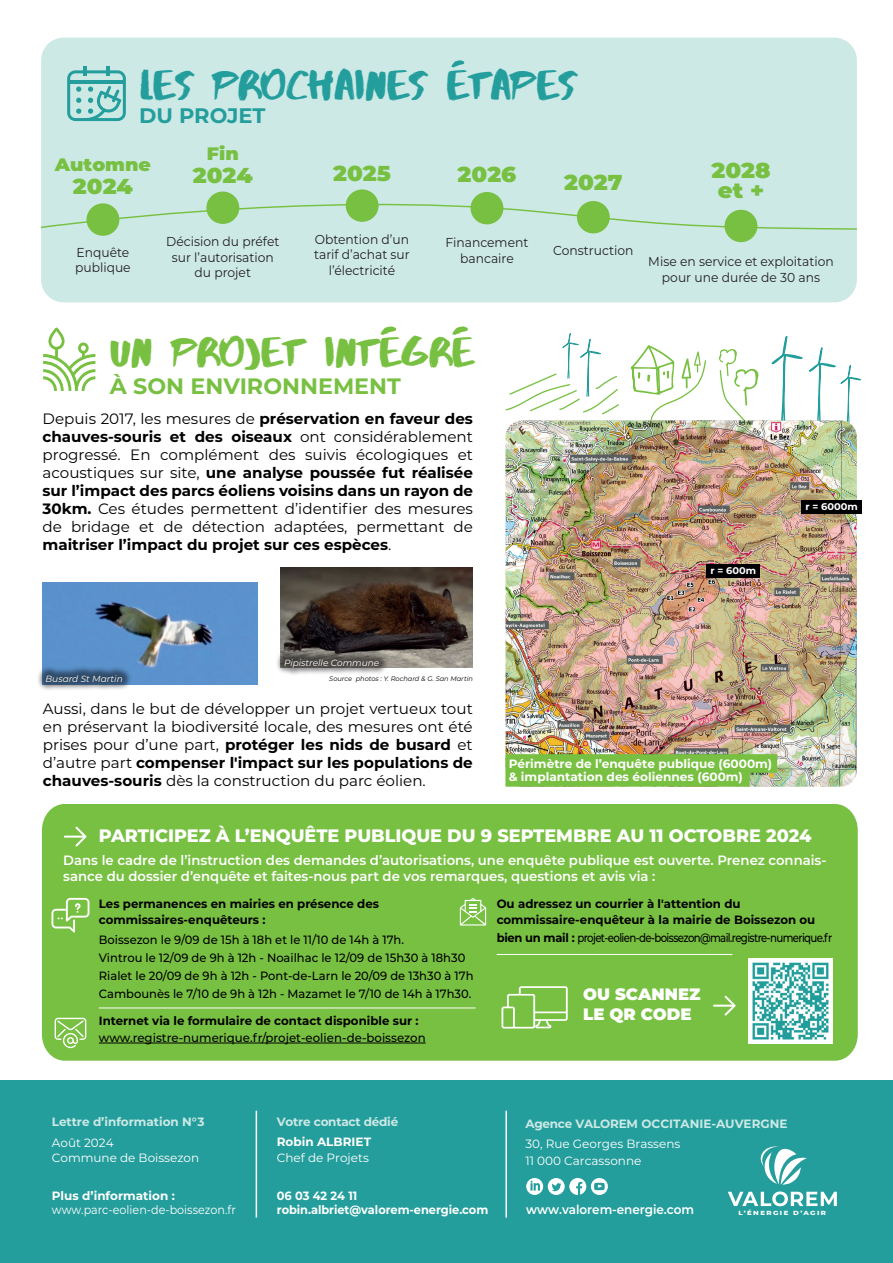
<style>
.page{position:relative;width:893px;height:1263px;background:#fff}
.page>*{position:absolute;margin:0;border:0;box-sizing:border-box;transform-origin:0 0}
.t1{font:42px "Abys";color:#249e9c}
.t2{font:42px "Abys";color:#78c042}
.t3{font:700 22.2px "Montserrat";color:#78c042}
.t4{font:900 21.6px/20.1px "Montserrat";color:#78c042;scale:1.06 1}
.t5{font:700 21px "Montserrat";color:#249e9c}
.t6{font:800 18px "Montserrat";color:#fff}
.t7{font:900 18px "Montserrat";color:#78c042;scale:1.06 1}
.t8{font:900 16.5px/19.8px "Montserrat";color:#fff}
.t9{font:15px/18px "Montserrat";color:#000001;text-align:justify}
.t10{font:600 13.5px/16.5px "Montserrat";color:#fff}
.t11{font:12.9px/15.6px "Montserrat";color:#231f20;text-align:center;scale:.95 1}
.t12{font:600 12.6px "Montserrat";letter-spacing:-.005em;color:#fff;scale:.95 1}
.t13{font:500 12px/18px "Montserrat";color:#000001;scale:.96 1}
.t14{font:700 12px/16.5px "Montserrat";color:#000001}
.t15{font:700 12px/13.5px "Montserrat";color:#fff}
.t16{font:12px/14.4px "Montserrat";color:#fff}
.t17{font:700 12px "Montserrat";letter-spacing:-.005em;color:#cce9e6}
.t18{font:500 12px "Montserrat";letter-spacing:-.06em;color:#000001;scale:.85 1}
.t19{font:500 12px "Montserrat";color:#000001}
.t20{font:700 12px/14.4px "Montserrat";color:#fff;scale:.95 1}
.t21{font:12px "Montserrat";color:#fff;scale:.93 1}
.t22{font:700 9.75px "Montserrat";color:#fff}
.t23{font:italic 9px "Montserrat";color:#fff}
.t24{font:italic 6.6px "Montserrat";color:#000001}
.t25{font:800 6px "Montserrat";letter-spacing:.2em;color:#fff;scale:1.18 1}
.s1{font-weight:700}
</style>
<div class="page">
<svg style="left:771px;top:336px;width:90px;height:84px"></svg>
<svg style="left:631px;top:345px;width:76px;height:75px"></svg>
<svg style="left:505px;top:333px;width:114px;height:82px"></svg>
<svg style="left:719px;top:349px;width:39px;height:71px"></svg>
<div style="left:42px;top:804px;width:816px;height:257px;background:#78c042"></div>
<svg style="left:43px;top:327px;width:52px;height:64px"></svg>
<svg style="left:380px;top:326px;width:16px;height:9px"></svg>
<svg style="left:452px;top:326px;width:16px;height:9px"></svg>
<div style="left:0;top:1081px;width:893px;height:182px;background:#249e9c"></div>
<svg style="left:728px;top:1191px;width:109px;height:15px"></svg>
<svg style="left:760px;top:1146px;width:47px;height:39px"></svg>
<svg style="left:501px;top:986px;width:67px;height:42px;background:#92cc66"></svg>
<svg style="left:64px;top:826px;width:23px;height:21px"></svg>
<div style="left:41px;top:38px;width:816px;height:264px;background:#cce9e6;border-radius:22px"></div>
<svg style="left:41px;top:190px;width:816px;height:40px"></svg>
<div style="left:86px;top:203px;width:33px;height:33px;background:#78c042;border-radius:50%"></div>
<div style="left:206px;top:192px;width:33px;height:32px;background:#78c042;border-radius:50%"></div>
<div style="left:346px;top:189px;width:33px;height:33px;background:#78c042;border-radius:50%"></div>
<div style="left:470px;top:192px;width:33px;height:32px;background:#78c042;border-radius:50%"></div>
<div style="left:724px;top:210px;width:33px;height:32px;background:#78c042;border-radius:50%"></div>
<div style="left:577px;top:201px;width:33px;height:32px;background:#78c042;border-radius:50%"></div>
<svg style="left:451px;top:60px;width:13px;height:7px"></svg>
<svg style="left:67px;top:67px;width:59px;height:54px"></svg>
<img style="left:43px;top:582px;width:215px;height:102px">
<img style="left:280px;top:568px;width:192px;height:100px">
<img style="left:38px;top:663px;width:96px;height:22px">
<img style="left:39px;top:668px;width:90px;height:22px">
<img style="left:277px;top:647px;width:113px;height:21px">
<img style="left:278px;top:651px;width:108px;height:24px">
<hr style="left:256px;top:1111px;width:1px;height:106px;background:#fff">
<hr style="left:505px;top:1111px;width:2px;height:106px;background:#fff">
<img style="left:505px;top:420px;width:352px;height:367px">
<svg style="left:505px;top:754px;width:272px;height:33px;background:#7cbf47"></svg>
<div style="left:801px;top:500px;width:61px;height:13px;background:#000003"></div>
<div style="left:706px;top:564px;width:54px;height:14px;background:#000003"></div>
<hr style="left:99px;top:1043px;width:327px;height:1px;background:#000001">
<img style="left:748px;top:959px;width:85px;height:84px">
<svg style="left:460px;top:898px;width:26px;height:27px"></svg>
<svg style="left:55px;top:1018px;width:31px;height:30px"></svg>
<svg style="left:51px;top:898px;width:38px;height:34px"></svg>
<hr style="left:99px;top:1007px;width:377px;height:1px;background:#fff">
<svg style="left:526px;top:1178px;width:82px;height:17px"></svg>
<svg style="left:713px;top:996px;width:23px;height:20px"></svg>
<hr style="left:497px;top:954px;width:235px;height:1px;background:#fff">
<h1 class="t1" style="left:139px;top:60px;width:439px">LES PROCHAINES ETAPES</h1>
<h3 class="t5" style="left:139px;top:101px;width:128px">DU PROJET</h3>
<p class="t7" style="left:55px;top:151px;width:92px">Automne</p>
<h3 class="t4" style="left:73px;top:174px;width:58px">2024</h3>
<p class="t7" style="left:207px;top:140px;width:32px">Fin</p>
<h3 class="t4" style="left:193px;top:164px;width:58px">2024</h3>
<h3 class="t4" style="left:333px;top:162px;width:56px">2025</h3>
<h3 class="t4" style="left:458px;top:163px;width:57px">2026</h3>
<h3 class="t4" style="left:564px;top:171px;width:57px">2027</h3>
<h3 class="t4" style="left:711px;top:159px;width:57px">2028 et +</h3>
<p class="t11" style="left:75px;top:244px;width:60px;text-align:left">Enquête publique</p>
<p class="t11" style="left:166px;top:233px;width:121px">Décision du préfet sur l’autorisation du projet</p>
<p class="t11" style="left:314px;top:231px;width:102px">Obtention d’un tarif d’achat sur l’électricité</p>
<p class="t11" style="left:445px;top:234px;width:89px">Financement bancaire</p>
<p class="t11" style="left:553px;top:242px;width:86px">Construction</p>
<p class="t11" style="left:648px;top:253px;width:197px">Mise en service et exploitation pour une durée de 30 ans</p>
<h1 class="t2" style="left:110px;top:328px;width:365px">UN PROJET INTEGRE</h1>
<h2 class="t3" style="left:110px;top:370px;width:292px">À SON ENVIRONNEMENT</h2>
<p class="t9" style="left:43px;top:409px;width:432px">Depuis 2017, les mesures de <span class="s1">préservation en faveur des chauves-souris et des oiseaux</span> ont considérablement progressé. En complément des suivis écologiques et acoustiques sur site, <span class="s1">une analyse poussée fut réalisée sur l’impact des parcs éoliens voisins dans un rayon de 30km.</span> Ces études permettent d’identifier des mesures de bridage et de détection adaptées, permettant de <span class="s1">maitriser l’impact du projet sur ces espèces</span>.</p>
<p class="t22" style="left:710px;top:564px;width:47px">r = 600m</p>
<p class="t22" style="left:805px;top:499px;width:54px">r = 6000m</p>
<p class="t23" style="left:284px;top:656px;width:97px">Pipistrelle Commune</p>
<p class="t24" style="left:329px;top:674px;width:145px">Source photos : Y. Rochard &amp; G. San Martin</p>
<p class="t9" style="left:43px;top:699px;width:431px">Aussi, dans le but de développer un projet vertueux tout en préservant la biodiversité locale, des mesures ont été prises pour d’une part, <span class="s1">protéger les nids de busard</span> et d’autre part <span class="s1">compenser l'impact sur les populations de chauves-souris</span> dès la construction du parc éolien.</p>
<p class="t23" style="left:46px;top:672px;width:79px">Busard St Martin</p>
<p class="t15" style="left:509px;top:756px;width:265px">Périmètre de l’enquête publique (6000m) &amp; implantation des éoliennes (600m)</p>
<p class="t6" style="left:99px;top:822px;width:714px">PARTICIPEZ À L’ENQUÊTE PUBLIQUE DU 9 SEPTEMBRE AU 11 OCTOBRE 2024</p>
<p class="t10" style="left:63px;top:851px;width:765px">Dans le cadre de l’instruction des demandes d’autorisations, une enquête publique est ouverte. Prenez connais&shy;sance du dossier d’enquête et faites-nous part de vos remarques, questions et avis via :</p>
<p class="t14" style="left:99px;top:894px;width:282px">Les permanences en mairies en présence des commissaires-enquêteurs :</p>
<p class="t14" style="left:497px;top:894px;width:320px">Ou adressez un courrier à l'attention du commissaire-enquêteur à la mairie de Boissezon ou</p>
<p class="t13" style="left:99px;top:931px;width:319px">Boissezon le 9/09 de 15h à 18h et le 11/10 de 14h à 17h.</p>
<p class="t18" style="left:497px;top:929px;width:396px"><span class="s1">bien un mail :</span> projet-eolien-de-boissezon@mail.registre-numerique.fr</p>
<p class="t13" style="left:99px;top:949px;width:392px">Vintrou le 12/09 de 9h à 12h - Noailhac le 12/09 de 15h30 à 18h30<br>Rialet le 20/09 de 9h à 12h - Pont-de-Larn le 20/09 de 13h30 à 17h<br>Cambounès le 7/10 de 9h à 12h - Mazamet le 7/10 de 14h à 17h30.</p>
<p class="t8" style="left:583px;top:983px;width:119px">OU SCANNEZ<br>LE QR CODE</p>
<p class="t14" style="left:99px;top:1012px;width:321px">Internet via le formulaire de contact disponible sur :</p>
<p class="t19" style="left:99px;top:1029px;width:328px">www.registre-numerique.fr/projet-eolien-de-boissezon</p>
<p class="t17" style="left:52px;top:1113px;width:154px">Lettre d’information N°3</p>
<p class="t16" style="left:52px;top:1135px;width:149px">Août 2024<br>Commune de Boissezon</p>
<p class="t15" style="left:52px;top:1188px;width:124px">Plus d’information :</p>
<p class="t21" style="left:52px;top:1201px;width:199px">www.parc-eolien-de-boissezon.fr</p>
<p class="t17" style="left:277px;top:1113px;width:123px">Votre contact dédié</p>
<p class="t15" style="left:277px;top:1135px;width:96px">Robin ALBRIET</p>
<p class="t16" style="left:277px;top:1149px;width:94px">Chef de Projets</p>
<p class="t20" style="left:277px;top:1187px;width:224px">06 03 42 24 11 robin.albriet@valorem-energie.com</p>
<p class="t17" style="left:525px;top:1115px;width:264px">Agence VALOREM OCCITANIE-AUVERGNE</p>
<p class="t16" style="left:525px;top:1135px;width:157px;line-height:16.5px">30, Rue Georges Brassens<br>11 000 Carcassonne</p>
<p class="t12" style="left:526px;top:1200px;width:178px">www.valorem-energie.com</p>
<p class="t25" style="left:738px;top:1208px;width:76px">L’ÉNERGIE D’AGIR</p>
</div>
